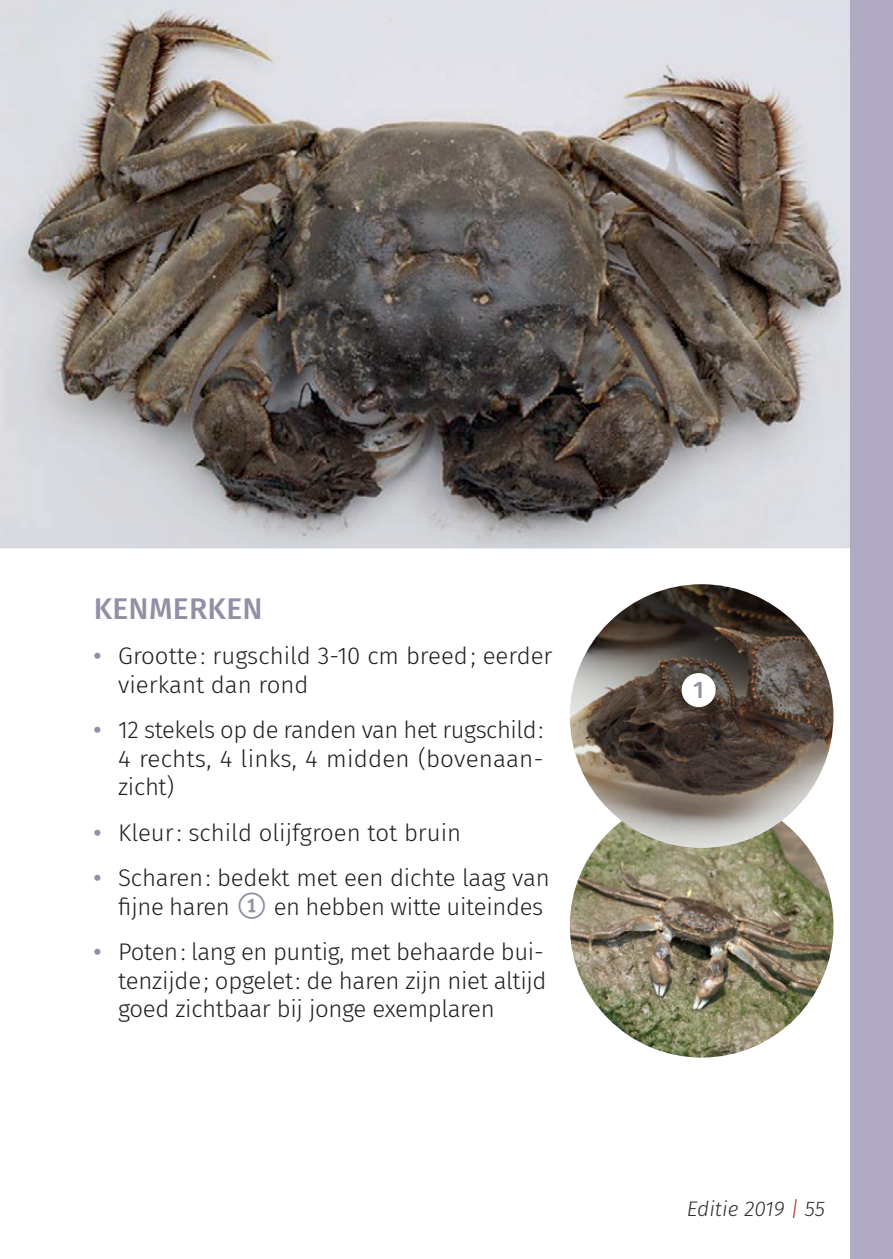
<style>
.page{position:relative;width:893px;height:1259px;background:#fff}
.page>*{position:absolute;margin:0;border:0;box-sizing:border-box;transform-origin:0 0}
.t1{font:500 30px "Fira Sans";letter-spacing:.01em;color:#948fa4}
.t2{font:300 24px/28.5px "Fira Sans";letter-spacing:-.01em;color:#231f20}
.t3{font:500 24px "Fira Sans";color:#948fa4}
.t4{font:italic 300 21px "Fira Sans";color:#312f30}
.s1{font-weight:500;color:#948fa4}
.s2{color:#aa3136}
</style>
<div class="page">
<img style="left:0;top:0;width:850px;height:548px">
<hr style="left:0;top:0;width:1px;height:468px;background:#b1aac3">
<div style="left:850px;top:0;width:43px;height:1259px;background:#b1aac3"></div>
<img style="left:570px;top:794px;width:263px;height:263px;border-radius:132px">
<img style="left:570px;top:584px;width:263px;height:264px;border-radius:132px">
<div style="left:682px;top:673px;width:34px;height:34px;background:#fff;border-radius:50%"></div>
<p class="t1" style="left:94px;top:590px;width:170px">KENMERKEN</p>
<p class="t2" style="left:118px;top:642px;width:436px;text-indent:-25px"><span class="s1">•</span> Grootte: rugschild 3-10 cm breed; eerder vierkant dan rond</p>
<p class="t2" style="left:118px;top:716px;width:427px;text-align:justify;text-indent:-25px"><span class="s1">•</span> 12 stekels op de randen van het rugschild:<br>4 rechts, 4 links, 4 midden (bovenaan&shy;zicht)</p>
<p class="t2" style="left:94px;top:818px;width:369px"><span class="s1">•</span> Kleur: schild olijfgroen tot bruin</p>
<p class="t2" style="left:118px;top:864px;width:433px;text-indent:-25px"><span class="s1">•</span> Scharen: bedekt met een dichte laag van fijne haren</p>
<p class="t2" style="left:274px;top:892px;width:271px">en hebben witte uiteindes</p>
<p class="t2" style="left:118px;top:938px;width:430px;text-indent:-25px"><span class="s1">•</span> Poten: lang en puntig, met behaarde bui&shy;tenzijde; opgelet: de haren zijn niet altijd goed zichtbaar bij jonge exemplaren</p>
<p class="t3" style="left:693px;top:676px;width:12px">1</p>
<p class="t4" style="left:687px;top:1196px;width:140px">Editie 2019 <span class="s2">|</span> 55</p>
</div>
